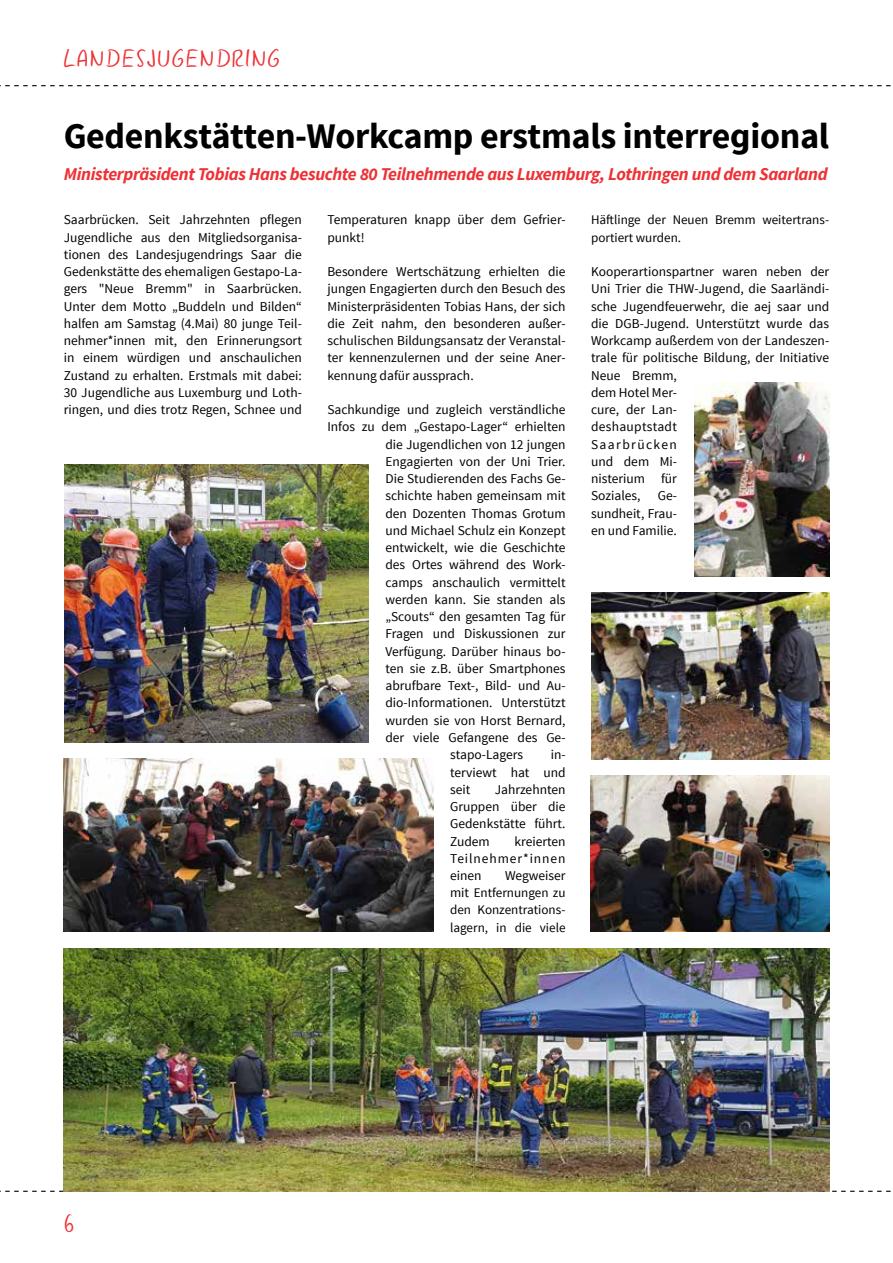
<style>
.page{position:relative;width:893px;height:1263px;background:#fff}
.page>*{position:absolute;margin:0;border:0;box-sizing:border-box;transform-origin:0 0}
.t1{font:700 36px "Source Sans Pro";letter-spacing:-.01em;color:#000}
.t2{font:25.5px "Gunny Rewritten";letter-spacing:.07em;color:#ee3135}
.t3{font:italic 700 18px "Source Sans Pro";letter-spacing:-.02em;color:#ee3135}
.t4{font:13.5px/17.2px "Source Sans Pro";color:#000;text-align:justify}
.t5{font:13.2px/17.2px "Source Sans Pro";color:#000}
.s1{font-size:13.5px}
</style>
<div class="page">
<svg style="left:0;top:85px;width:891px;height:1px"></svg>
<svg style="left:0;top:1191px;width:891px;height:1px"></svg>
<img style="left:65px;top:464px;width:303px;height:278px">
<img style="left:64px;top:759px;width:369px;height:172px">
<img style="left:592px;top:592px;width:237px;height:168px">
<img style="left:694px;top:383px;width:135px;height:193px">
<img style="left:64px;top:949px;width:765px;height:242px">
<img style="left:591px;top:776px;width:238px;height:156px">
<h2 class="t2" style="left:64px;top:42px;width:217px">LANDESJUGENDRING</h2>
<h1 class="t1" style="left:64px;top:113px;width:767px">Gedenkstätten-Workcamp erstmals interregional</h1>
<h3 class="t3" style="left:64px;top:162px;width:765px">Ministerpräsident Tobias Hans besuchte 80 Teilnehmende aus Luxemburg, Lothringen und dem Saarland</h3>
<p class="t4" style="left:64px;top:211px;width:240px">Saarbrücken. Seit Jahrzehnten pflegen Jugendliche aus den Mitgliedsorganisa&shy;tionen des Landesjugendrings Saar die Gedenkstätte des ehemaligen Gestapo-La&shy;gers "Neue Bremm" in Saarbrücken.<br>Unter dem Motto „Buddeln und Bilden“ halfen am Samstag (4.Mai) 80 junge Teil&shy;nehmer*innen mit, den Erinnerungsort in einem würdigen und anschaulichen Zustand zu erhalten. Erstmals mit dabei:<br>30 Jugendliche aus Luxemburg und Loth&shy;ringen, und dies trotz Regen, Schnee und</p>
<p class="t4" style="left:327px;top:211px;width:240px">Temperaturen knapp über dem Gefrier&shy;punkt!</p>
<p class="t4" style="left:327px;top:263px;width:240px">Besondere Wertschätzung erhielten die jungen Engagierten durch den Besuch des Ministerpräsidenten Tobias Hans, der sich die Zeit nahm, den besonderen außer&shy;schulischen Bildungsansatz der Veranstal&shy;ter kennenzulernen und der seine Aner&shy;kennung dafür aussprach.</p>
<p class="t4" style="left:327px;top:401px;width:240px">Sachkundige und zugleich verständliche</p>
<p class="t4" style="left:327px;top:418px;width:240px">Infos zu dem „Gestapo-Lager“ erhielten</p>
<p class="t4" style="left:385px;top:436px;width:182px">die Jugendlichen von 12 jungen</p>
<p class="t4" style="left:385px;top:453px;width:182px">Engagierten von der Uni Trier.</p>
<p class="t4" style="left:385px;top:470px;width:182px">Die Studierenden des Fachs Ge-</p>
<p class="t4" style="left:385px;top:487px;width:182px">schichte haben gemeinsam mit</p>
<p class="t4" style="left:385px;top:505px;width:182px">den Dozenten Thomas Grotum</p>
<p class="t4" style="left:385px;top:522px;width:182px">und Michael Schulz ein Konzept</p>
<p class="t4" style="left:385px;top:539px;width:182px">entwickelt, wie die Geschichte</p>
<p class="t4" style="left:385px;top:557px;width:182px">des Ortes während des Work-</p>
<p class="t4" style="left:385px;top:574px;width:182px">camps anschaulich vermittelt</p>
<p class="t4" style="left:385px;top:591px;width:182px">werden kann. Sie standen als</p>
<p class="t4" style="left:385px;top:608px;width:182px">„Scouts“ den gesamten Tag für</p>
<p class="t4" style="left:385px;top:626px;width:182px">Fragen und Diskussionen zur</p>
<p class="t4" style="left:385px;top:643px;width:182px">Verfügung. Darüber hinaus bo-</p>
<p class="t4" style="left:385px;top:660px;width:182px">ten sie z.B. über Smartphones</p>
<p class="t4" style="left:385px;top:677px;width:182px">abrufbare Text-, Bild- und Au-</p>
<p class="t4" style="left:385px;top:695px;width:182px">dio-Informationen. Unterstützt</p>
<p class="t4" style="left:385px;top:712px;width:182px">wurden sie von Horst Bernard,</p>
<p class="t4" style="left:385px;top:729px;width:182px">der viele Gefangene des Ge-</p>
<p class="t4" style="left:450px;top:746px;width:74px">stapo-Lagers</p>
<p class="t4" style="left:450px;top:746px;width:117px;text-indent:101px">in&shy;terviewt hat und seit</p>
<p class="t4" style="left:450px;top:781px;width:117px;text-indent:45px">Jahrzehnten Gruppen über die Gedenkstätte führt.<br>Zudem</p>
<p class="t4" style="left:450px;top:833px;width:117px;text-indent:64px">kreierten Teilnehmer*innen einen</p>
<p class="t4" style="left:505px;top:867px;width:62px">Wegweiser</p>
<p class="t5" style="left:450px;top:884px;width:117px;text-align:justify"><span class="s1">mit</span> Entfernungen zu den Konzentrations&shy;lagern, in die viele</p>
<p class="t5" style="left:591px;top:211px;width:240px">Häftlinge der Neuen Bremm weitertrans&shy;portiert wurden.</p>
<p class="t4" style="left:591px;top:263px;width:240px;text-align:left">Kooperartionspartner waren neben der<br>Uni Trier die THW-Jugend, die Saarländi&shy;sche Jugendfeuerwehr, die aej saar und die DGB-Jugend. Unterstützt wurde das<br>Workcamp außerdem von der Landeszen&shy;trale für politische Bildung, der Initiative<br>Neue Bremm,<br>dem Hotel Mer-<br>cure, der Lan-<br>deshauptstadt<br>Saarbrücken<br>und dem Mi-<br>nisterium für<br>Soziales,</p>
<p class="t4" style="left:591px;top:487px;width:87px;text-indent:67px">Ge&shy;sundheit, Frau&shy;en und Familie.</p>
<h2 class="t2" style="left:64px;top:1208px;width:12px">6</h2>
</div>
